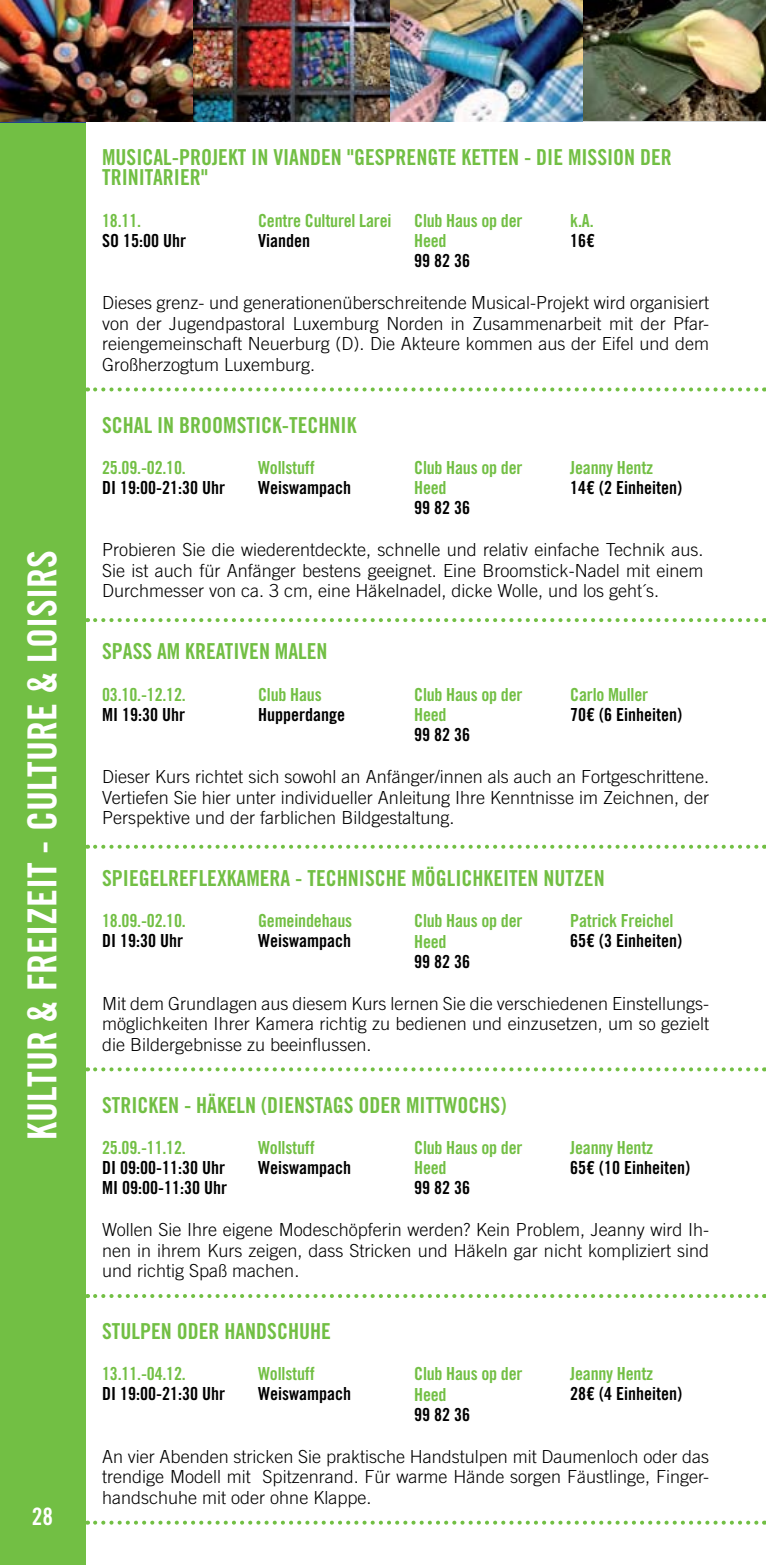
<style>
.page{position:relative;width:766px;height:1565px;background:#fff}
.page>*{position:absolute;margin:0;border:0;box-sizing:border-box;transform-origin:0 0}
.t1{font:40px "Trade Gothic LT Std Bd Cn 20";color:#fff}
.t2{font:300 30px "Trade Gothic LT Std";color:#fff}
.t3{font:24px "Trade Gothic LT Std Bd Cn 20";color:#fff}
.t4{font:22px/20.6px "Trade Gothic LT Std Bd Cn 20";color:#72bf44}
.t5{font:300 18px/20.6px "Trade Gothic LT Std";color:#000;text-align:justify}
.t6{font:18px/20.6px "Trade Gothic LT Std Bd Cn 20";letter-spacing:-.01em;color:#72bf44}
.t7{font:18px/20px "Trade Gothic LT Std Bd Cn 20";color:#000}
</style>
<div class="page">
<div style="left:0;top:124px;width:85px;height:1441px;background:#72bf44"></div>
<svg style="left:95px;top:387px;width:669px;height:4px"></svg>
<svg style="left:95px;top:618px;width:669px;height:4px"></svg>
<svg style="left:95px;top:1067px;width:669px;height:4px"></svg>
<svg style="left:95px;top:1294px;width:669px;height:4px"></svg>
<svg style="left:95px;top:1520px;width:669px;height:4px"></svg>
<img style="left:0;top:0;width:575px;height:122px">
<img style="left:582px;top:0;width:183px;height:120px">
<img style="left:193px;top:0;width:197px;height:121px">
<img style="left:390px;top:0;width:192px;height:121px">
<svg style="left:95px;top:845px;width:669px;height:4px"></svg>
<h2 class="t2" style="left:25px;top:1034px;width:505px;rotate:-90deg">programmübersicht - sommaire</h2>
<h1 class="t1" style="left:18px;top:1139px;width:591px;rotate:-90deg">kultur &amp; freizeit - culture &amp; loisirs</h1>
<h3 class="t3" style="left:32px;top:1501px;width:23px">28</h3>
<p class="t4" style="left:102px;top:146px;width:571px">Musical-Projekt in Vianden "Gesprengte Ketten - die Mission der<br>Trinitarier"</p>
<p class="t6" style="left:102px;top:210px;width:41px">18.11.</p>
<p class="t7" style="left:102px;top:230px;width:85px">SO 15:00 Uhr</p>
<p class="t6" style="left:258px;top:210px;width:135px">Centre Culturel Larei</p>
<p class="t7" style="left:258px;top:230px;width:53px">Vianden</p>
<p class="t6" style="left:414px;top:210px;width:110px">Club Haus op der<br>Heed</p>
<p class="t7" style="left:414px;top:251px;width:57px">99 82 36</p>
<p class="t6" style="left:570px;top:210px;width:25px">k.A.</p>
<p class="t7" style="left:570px;top:230px;width:26px">16€</p>
<p class="t5" style="left:102px;top:292px;width:608px">Dieses grenz- und generationenüberschreitende Musical-Projekt wird organisiert von der Jugendpastoral Luxemburg Norden in Zusammenarbeit mit der Pfar&shy;reiengemeinschaft Neuerburg (D). Die Akteure kommen aus der Eifel und dem Großherzogtum Luxemburg.</p>
<p class="t4" style="left:102px;top:414px;width:256px">Schal in Broomstick-Technik</p>
<p class="t6" style="left:102px;top:457px;width:85px">25.09.-02.10.</p>
<p class="t7" style="left:102px;top:477px;width:124px">DI 19:00-21:30 Uhr</p>
<p class="t6" style="left:258px;top:457px;width:58px">Wollstuff</p>
<p class="t7" style="left:258px;top:477px;width:94px">Weiswampach</p>
<p class="t6" style="left:414px;top:457px;width:110px">Club Haus op der<br>Heed</p>
<p class="t7" style="left:414px;top:498px;width:57px">99 82 36</p>
<p class="t6" style="left:570px;top:457px;width:84px">Jeanny Hentz</p>
<p class="t7" style="left:570px;top:477px;width:113px">14€ (2 Einheiten)</p>
<p class="t5" style="left:102px;top:539px;width:602px">Probieren Sie die wiederentdeckte, schnelle und relativ einfache Technik aus.<br>Sie ist auch für Anfänger bestens geeignet. Eine Broomstick-Nadel mit einem Durchmesser von ca. 3 cm, eine Häkelnadel, dicke Wolle, und los geht´s.</p>
<p class="t4" style="left:102px;top:641px;width:227px">SpaSS am kreativen Malen</p>
<p class="t6" style="left:102px;top:684px;width:85px">03.10.-12.12.</p>
<p class="t7" style="left:102px;top:704px;width:84px">MI 19:30 Uhr</p>
<p class="t6" style="left:258px;top:684px;width:65px">Club Haus</p>
<p class="t7" style="left:258px;top:704px;width:88px">Hupperdange</p>
<p class="t6" style="left:414px;top:684px;width:110px">Club Haus op der<br>Heed</p>
<p class="t7" style="left:414px;top:724px;width:57px">99 82 36</p>
<p class="t6" style="left:570px;top:684px;width:79px">Carlo Muller</p>
<p class="t7" style="left:570px;top:704px;width:113px">70€ (6 Einheiten)</p>
<p class="t5" style="left:102px;top:766px;width:608px">Dieser Kurs richtet sich sowohl an Anfänger/innen als auch an Fortgeschrittene.<br>Vertiefen Sie hier unter individueller Anleitung Ihre Kenntnisse im Zeichnen, der Perspektive und der farblichen Bildgestaltung.</p>
<p class="t4" style="left:102px;top:867px;width:504px">Spiegelreflexkamera - Technische Möglichkeiten nutzen</p>
<p class="t6" style="left:102px;top:910px;width:85px">18.09.-02.10.</p>
<p class="t7" style="left:102px;top:930px;width:82px">DI 19:30 Uhr</p>
<p class="t6" style="left:258px;top:910px;width:95px">Gemeindehaus</p>
<p class="t7" style="left:258px;top:930px;width:94px">Weiswampach</p>
<p class="t6" style="left:414px;top:910px;width:110px">Club Haus op der<br>Heed</p>
<p class="t7" style="left:414px;top:951px;width:57px">99 82 36</p>
<p class="t6" style="left:570px;top:910px;width:105px">Patrick Freichel</p>
<p class="t7" style="left:570px;top:930px;width:113px">65€ (3 Einheiten)</p>
<p class="t5" style="left:102px;top:992px;width:608px">Mit dem Grundlagen aus diesem Kurs lernen Sie die verschiedenen Einstellungs&shy;möglichkeiten Ihrer Kamera richtig zu bedienen und einzusetzen, um so gezielt die Bildergebnisse zu beeinflussen.</p>
<p class="t4" style="left:102px;top:1094px;width:406px">Stricken - Häkeln (Dienstags oder Mittwochs)</p>
<p class="t6" style="left:102px;top:1137px;width:85px">25.09.-11.12.</p>
<p class="t7" style="left:102px;top:1157px;width:126px">DI 09:00-11:30 Uhr<br>MI 09:00-11:30 Uhr</p>
<p class="t6" style="left:258px;top:1137px;width:58px">Wollstuff</p>
<p class="t7" style="left:258px;top:1157px;width:94px">Weiswampach</p>
<p class="t6" style="left:414px;top:1137px;width:110px">Club Haus op der<br>Heed</p>
<p class="t7" style="left:414px;top:1178px;width:57px">99 82 36</p>
<p class="t6" style="left:570px;top:1137px;width:84px">Jeanny Hentz</p>
<p class="t7" style="left:570px;top:1157px;width:121px">65€ (10 Einheiten)</p>
<p class="t5" style="left:102px;top:1219px;width:608px">Wollen Sie Ihre eigene Modeschöpferin werden? Kein Problem, Jeanny wird Ih&shy;nen in ihrem Kurs zeigen, dass Stricken und Häkeln gar nicht kompliziert sind und richtig Spaß machen.</p>
<p class="t4" style="left:102px;top:1321px;width:230px">Stulpen oder Handschuhe</p>
<p class="t6" style="left:102px;top:1363px;width:85px">13.11.-04.12.</p>
<p class="t7" style="left:102px;top:1384px;width:124px">DI 19:00-21:30 Uhr</p>
<p class="t6" style="left:258px;top:1363px;width:58px">Wollstuff</p>
<p class="t7" style="left:258px;top:1384px;width:94px">Weiswampach</p>
<p class="t6" style="left:414px;top:1363px;width:110px">Club Haus op der<br>Heed</p>
<p class="t7" style="left:414px;top:1404px;width:57px">99 82 36</p>
<p class="t6" style="left:570px;top:1363px;width:84px">Jeanny Hentz</p>
<p class="t7" style="left:570px;top:1384px;width:113px">28€ (4 Einheiten)</p>
<p class="t5" style="left:102px;top:1446px;width:608px">An vier Abenden stricken Sie praktische Handstulpen mit Daumenloch oder das trendige Modell mit Spitzenrand. Für warme Hände sorgen Fäustlinge, Finger&shy;handschuhe mit oder ohne Klappe.</p>
</div>
